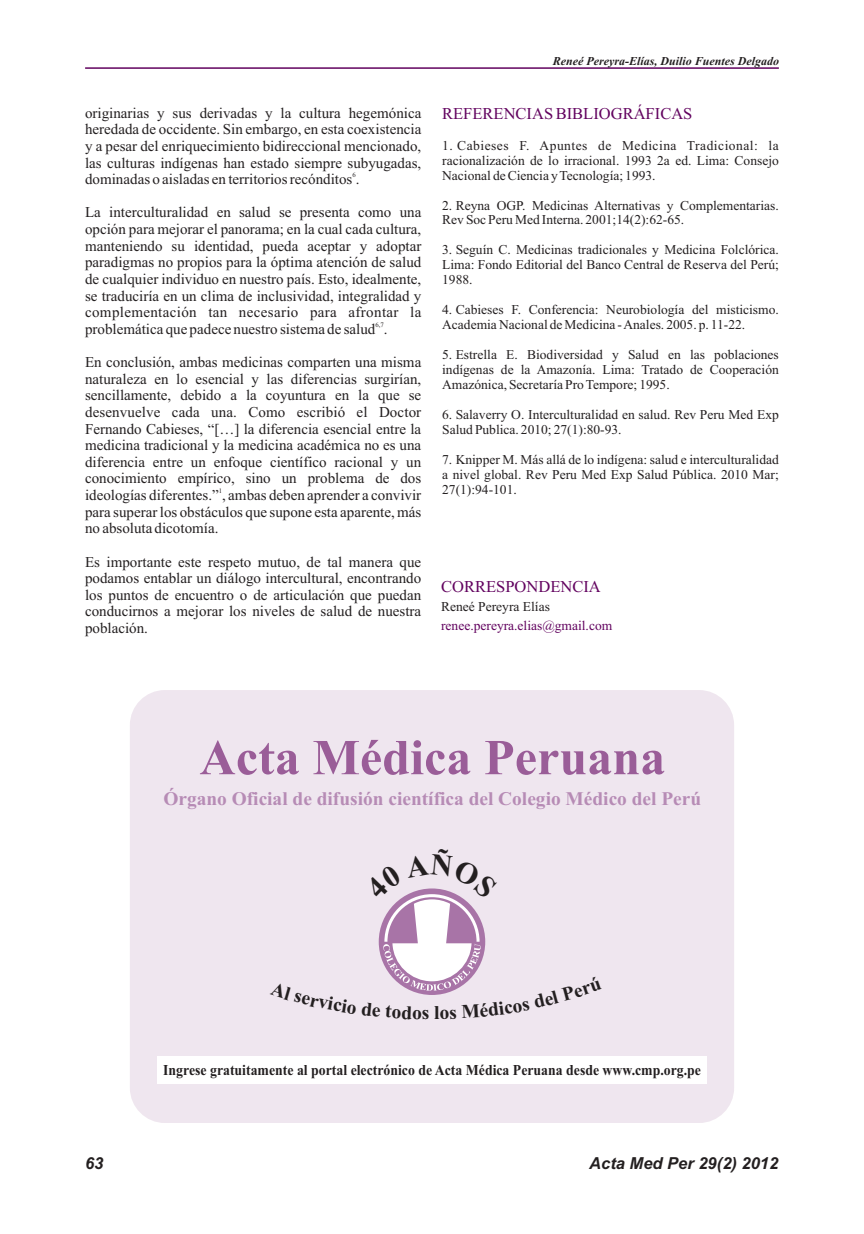
<style>
.page{position:relative;width:864px;height:1234px;background:#fff}
.page>*{position:absolute;margin:0;border:0;box-sizing:border-box;transform-origin:0 0}
.t1{font:700 50.1px "Times New Roman";color:rgb(98 3 95/.6)}
.t2{font:700 19.5px "Times New Roman";color:#231f20}
.t3{font:700 19.2px "Times New Roman";color:rgb(98 3 95/.4)}
.t4{font:16.5px "Times New Roman";color:#62035f}
.t5{font:italic 700 16.5px "Arial";color:#231f20}
.t6{font:700 15.15px "Times New Roman";color:#231f20;scale:.91 1}
.t7{font:15px/16.6px "Times New Roman";color:#231f20;text-align:justify}
.t8{font:13.5px/15px "Times New Roman";color:#231f20;text-align:justify}
.t9{font:13.5px "Times New Roman";color:#62035f}
.t10{font:italic 700 12px "Times New Roman";color:#231f20}
.t11{font:6.75px "Times New Roman";color:#231f20}
</style>
<div class="page">
<hr style="left:85px;top:67px;width:693px;height:2px;background:#62035f">
<div style="left:130px;top:689px;width:603px;height:433px;background:#efe6ef;border-radius:35px"></div>
<div style="left:157px;top:1056px;width:549px;height:27px;background:#fff"></div>
<svg style="left:378px;top:888px;width:108px;height:107px"></svg>
<p class="t7" style="left:85px;top:106px;width:337px">originarias y sus derivadas y la cultura hegemónica heredada de occidente. Sin embargo, en esta coexistencia y a pesar del enriquecimiento bidireccional mencionado, las culturas indígenas han estado siempre subyugadas, dominadas o aisladas en territorios recónditos .</p>
<p class="t7" style="left:85px;top:205px;width:337px">La interculturalidad en salud se presenta como una opción para mejorar el panorama; en la cual cada cultura, manteniendo su identidad, pueda aceptar y adoptar paradigmas no propios para la óptima atención de salud de cualquier individuo en nuestro país. Esto, idealmente, se traduciría en un clima de inclusividad, integralidad y complementación tan necesario para afrontar la problemática que padece nuestro sistema de salud .</p>
<p class="t7" style="left:85px;top:355px;width:337px">En conclusión, ambas medicinas comparten una misma naturaleza en lo esencial y las diferencias surgirían, sencillamente, debido a la coyuntura en la que se desenvuelve cada una. Como escribió el Doctor Fernando Cabieses, “[…] la diferencia esencial entre la medicina tradicional y la medicina académica no es una diferencia entre un enfoque científico racional y un conocimiento empírico, sino un problema de dos ideologías diferentes.” , ambas deben aprender a convivir para superar los obstáculos que supone esta aparente, más no absoluta dicotomía.</p>
<p class="t7" style="left:85px;top:554px;width:337px">Es importante este respeto mutuo, de tal manera que podamos entablar un diálogo intercultural, encontrando los puntos de encuentro o de articulación que puedan conducirnos a mejorar los niveles de salud de nuestra población.</p>
<p class="t11" style="left:352px;top:173px;width:5px">6</p>
<p class="t11" style="left:375px;top:322px;width:10px">6,7</p>
<p class="t11" style="left:219px;top:488px;width:5px">1</p>
<p class="t10" style="left:552px;top:56px;width:228px">Reneé Pereyra-Elías, Duilio Fuentes Delgado</p>
<p class="t4" style="left:442px;top:108px;width:251px">REFERENCIAS BIBLIOGRÁFICAS</p>
<p class="t8" style="left:442px;top:139px;width:338px">1. Cabieses F. Apuntes de Medicina Tradicional: la racionalización de lo irracional. 1993 2a ed. Lima: Consejo Nacional de Ciencia y Tecnología; 1993.</p>
<p class="t8" style="left:442px;top:199px;width:338px">2. Reyna OGP. Medicinas Alternativas y Complementarias.<br>Rev Soc Peru Med Interna. 2001;14(2):62-65.</p>
<p class="t8" style="left:442px;top:244px;width:338px">3. Seguín C. Medicinas tradicionales y Medicina Folclórica.<br>Lima: Fondo Editorial del Banco Central de Reserva del Perú; 1988.</p>
<p class="t8" style="left:442px;top:303px;width:338px">4. Cabieses F. Conferencia: Neurobiología del misticismo.<br>Academia Nacional de Medicina - Anales. 2005. p. 11-22.</p>
<p class="t8" style="left:442px;top:348px;width:338px">5. Estrella E. Biodiversidad y Salud en las poblaciones indígenas de la Amazonía. Lima: Tratado de Cooperación Amazónica, Secretaría Pro Tempore; 1995.</p>
<p class="t8" style="left:442px;top:408px;width:338px">6. Salaverry O. Interculturalidad en salud. Rev Peru Med Exp<br>Salud Publica. 2010; 27(1):80-93.</p>
<p class="t8" style="left:442px;top:453px;width:338px">7. Knipper M. Más allá de lo indígena: salud e interculturalidad a nivel global. Rev Peru Med Exp Salud Pública. 2010 Mar; 27(1):94-101.</p>
<p class="t4" style="left:441px;top:580px;width:161px">CORRESPONDENCIA</p>
<p class="t9" style="left:441px;top:620px;width:173px">renee.pereyra.elias@gmail.com</p>
<p class="t8" style="left:441px;top:600px;width:110px">Reneé Pereyra Elías</p>
<h1 class="t1" style="left:199px;top:740px;width:467px">Acta Médica Peruana</h1>
<p class="t3" style="left:163px;top:792px;width:539px">Órgano Oficial de difusión científica del Colegio Médico del Perú</p>
<h2 class="t2" style="left:421px;top:1005px;width:19px">s l</h2>
<p class="t6" style="left:163px;top:1064px;width:592px">Ingrese gratuitamente al portal electrónico de Acta Médica Peruana desde www.cmp.org.pe</p>
<p class="t5" style="left:85px;top:1156px;width:20px">63</p>
<p class="t5" style="left:589px;top:1156px;width:190px">Acta Med Per 29(2) 2012</p>
</div>
